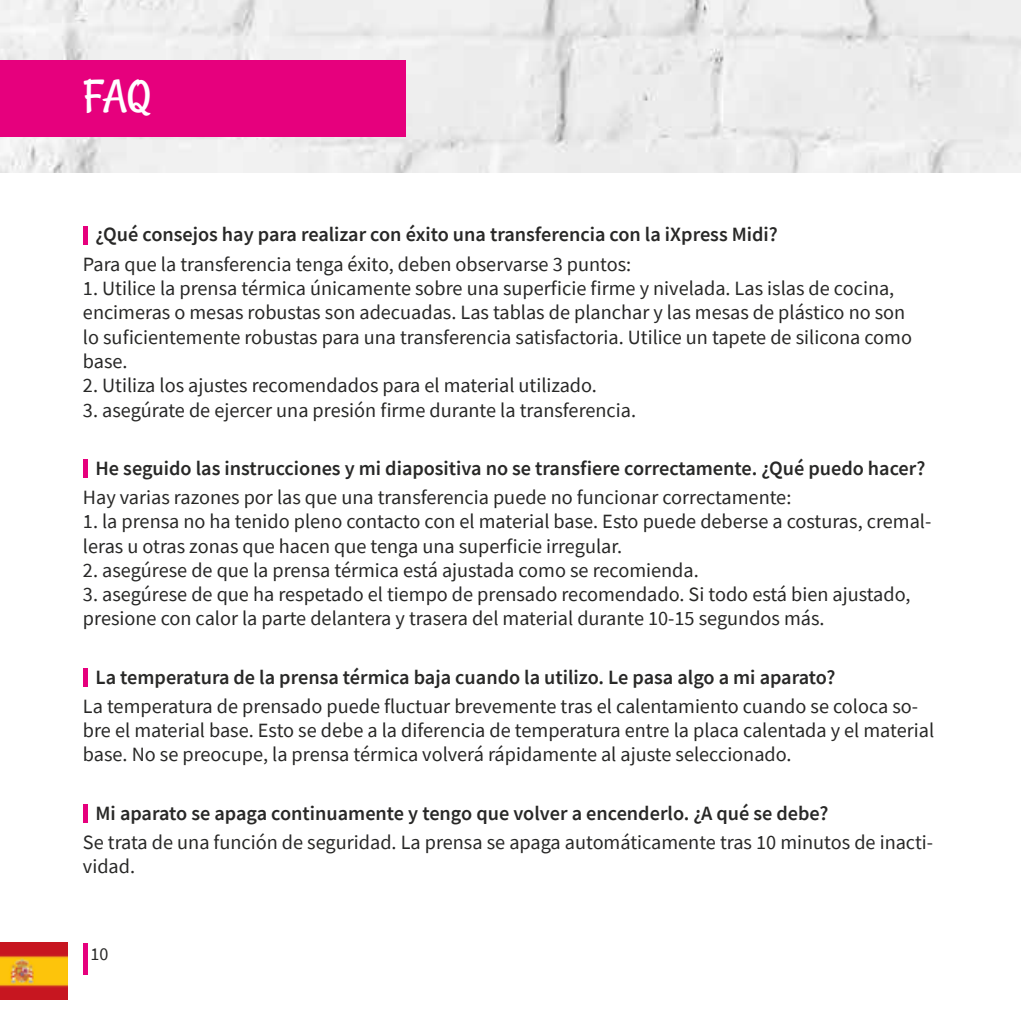
<style>
.page{position:relative;width:1021px;height:1021px;background:#fff}
.page>*{position:absolute;margin:0;border:0;box-sizing:border-box;transform-origin:0 0}
.t1{font:45px "Rancho";color:#fff}
.t2{font:20.25px/24.3px "Source Sans Pro";color:#282827}
.t3{font:600 20.25px "Source Sans Pro";color:#282827}
.t4{font:18px "Source Sans Pro";color:#282827}
</style>
<div class="page">
<img style="left:0;top:942px;width:68px;height:57px">
<hr style="left:83px;top:943px;width:4px;height:31px;background:#e6007d">
<img style="left:0;top:0;width:1020px;height:172px">
<div style="left:0;top:60px;width:406px;height:76px;background:#e6007d"></div>
<hr style="left:83px;top:227px;width:4px;height:18px;background:#e6007d">
<hr style="left:83px;top:460px;width:4px;height:18px;background:#e6007d">
<hr style="left:83px;top:669px;width:4px;height:18px;background:#e6007d">
<hr style="left:83px;top:804px;width:4px;height:19px;background:#e6007d">
<h1 class="t1" style="left:83px;top:69px;width:70px">FAQ</h1>
<p class="t3" style="left:96px;top:221px;width:684px">¿Qué consejos hay para realizar con éxito una transferencia con la iXpress Midi?</p>
<p class="t2" style="left:83px;top:252px;width:550px">Para que la transferencia tenga éxito, deben observarse 3 puntos:</p>
<p class="t2" style="left:83px;top:276px;width:830px">1. Utilice la prensa térmica únicamente sobre una superficie firme y nivelada. Las islas de cocina, encimeras o mesas robustas son adecuadas. Las tablas de planchar y las mesas de plástico no son lo suficientemente robustas para una transferencia satisfactoria. Utilice un tapete de silicona como base.</p>
<p class="t2" style="left:83px;top:373px;width:515px">2. Utiliza los ajustes recomendados para el material utilizado.</p>
<p class="t2" style="left:83px;top:397px;width:554px">3. asegúrate de ejercer una presión firme durante la transferencia.</p>
<p class="t3" style="left:96px;top:454px;width:831px">He seguido las instrucciones y mi diapositiva no se transfiere correctamente. ¿Qué puedo hacer?</p>
<p class="t2" style="left:83px;top:485px;width:710px">Hay varias razones por las que una transferencia puede no funcionar correctamente:</p>
<p class="t2" style="left:83px;top:509px;width:849px">1. la prensa no ha tenido pleno contacto con el material base. Esto puede deberse a costuras, cremal&shy;leras u otras zonas que hacen que tenga una superficie irregular.</p>
<p class="t2" style="left:83px;top:558px;width:617px">2. asegúrese de que la prensa térmica está ajustada como se recomienda.</p>
<p class="t2" style="left:83px;top:582px;width:829px">3. asegúrese de que ha respetado el tiempo de prensado recomendado. Si todo está bien ajustado, presione con calor la parte delantera y trasera del material durante 10-15 segundos más.</p>
<p class="t3" style="left:96px;top:663px;width:741px">La temperatura de la prensa térmica baja cuando la utilizo. Le pasa algo a mi aparato?</p>
<p class="t2" style="left:83px;top:693px;width:852px">La temperatura de prensado puede fluctuar brevemente tras el calentamiento cuando se coloca so&shy;bre el material base. Esto se debe a la diferencia de temperatura entre la placa calentada y el material base. No se preocupe, la prensa térmica volverá rápidamente al ajuste seleccionado.</p>
<p class="t3" style="left:96px;top:799px;width:734px">Mi aparato se apaga continuamente y tengo que volver a encenderlo. ¿A qué se debe?</p>
<p class="t2" style="left:83px;top:829px;width:851px">Se trata de una función de seguridad. La prensa se apaga automáticamente tras 10 minutos de inacti&shy;vidad.</p>
<p class="t4" style="left:91px;top:942px;width:19px">10</p>
</div>
